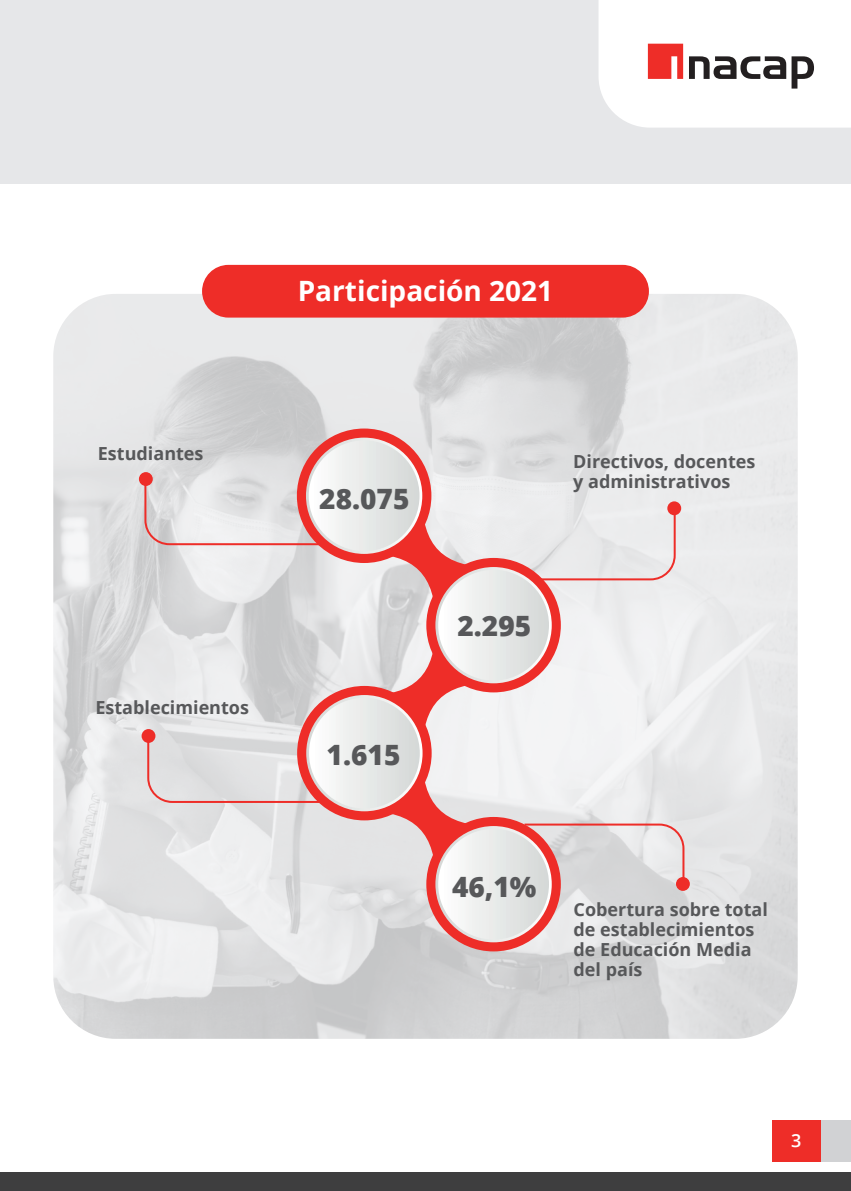
<style>
.page{position:relative;width:851px;height:1191px;background:#fff}
.page>*{position:absolute;margin:0;border:0;box-sizing:border-box;transform-origin:0 0}
.t1{font:800 28px "Open Sans";color:#57585a}
.t2{font:700 28px "Open Sans";color:#fff}
.t3{font:700 18px "Open Sans";color:#57585a}
.t4{font:600 18px "Open Sans";color:#fff}
</style>
<div class="page">
<div style="left:0;top:0;width:850px;height:183px;background:#e6e7e9"></div>
<div style="left:0;top:1172px;width:850px;height:19px;background:#3e3e3f"></div>
<svg style="left:598px;top:0;width:252px;height:128px;background:#f2ebeb"></svg>
<img style="left:53px;top:294px;width:744px;height:744px">
<svg style="left:306px;top:811px;width:245px;height:131px;background:#e1d4d4"></svg>
<svg style="left:306px;top:683px;width:245px;height:128px;fill:#f1f2f3"></svg>
<svg style="left:306px;top:438px;width:245px;height:245px"></svg>
<div style="left:297px;top:428px;width:134px;height:135px;background:#ee2d28;border-radius:50%"></div>
<svg style="left:306px;top:437px;width:116px;height:117px"></svg>
<div style="left:309px;top:440px;width:110px;height:111px;background:linear-gradient(to right,#fefefe,#d4d8d6);border-radius:55px"></div>
<div style="left:426px;top:558px;width:134px;height:134px;background:#ee2d28;border-radius:50%"></div>
<svg style="left:435px;top:567px;width:116px;height:116px"></svg>
<div style="left:438px;top:570px;width:111px;height:110px;background:linear-gradient(to right,#fefffe,#d4d7d6);border-radius:55px"></div>
<div style="left:297px;top:686px;width:134px;height:134px;background:#ee2d28;border-radius:50%"></div>
<svg style="left:306px;top:695px;width:116px;height:116px"></svg>
<div style="left:309px;top:698px;width:111px;height:110px;background:linear-gradient(to right,#fefefe,#d4d8d6);border-radius:55px"></div>
<div style="left:426px;top:817px;width:134px;height:134px;background:#ee2d28;border-radius:50%"></div>
<svg style="left:435px;top:826px;width:116px;height:116px"></svg>
<div style="left:438px;top:829px;width:111px;height:110px;background:linear-gradient(to right,#fefffe,#d4d7d6);border-radius:55px"></div>
<div style="left:139px;top:472px;width:14px;height:14px;background:#ee2d28;border-radius:50%"></div>
<div style="left:141px;top:729px;width:14px;height:14px;background:#ee2d28;border-radius:50%"></div>
<div style="left:676px;top:877px;width:13px;height:14px;background:#ee2d28;border-radius:50%"></div>
<div style="left:667px;top:501px;width:14px;height:14px;background:#ee2d28;border-radius:50%"></div>
<div style="left:202px;top:265px;width:446px;height:52px;background:#ee2d28;border-radius:26px"></div>
<svg style="left:532px;top:512px;width:144px;height:69px;background:#e9e0e1"></svg>
<svg style="left:522px;top:822px;width:163px;height:64px;background:#decacb"></svg>
<svg style="left:143px;top:477px;width:182px;height:69px"></svg>
<svg style="left:146px;top:735px;width:181px;height:69px;background:#e2d0d0"></svg>
<div style="left:818px;top:1120px;width:32px;height:41px;background:#d1d2d4"></div>
<div style="left:772px;top:1120px;width:48px;height:41px;background:#ee2d28"></div>
<p class="t2" style="left:298px;top:271px;width:257px">Participación 2021</p>
<p class="t3" style="left:98px;top:441px;width:107px">Estudiantes</p>
<p class="t3" style="left:95px;top:694px;width:155px">Establecimientos</p>
<p class="t1" style="left:319px;top:477px;width:92px">28.075</p>
<p class="t1" style="left:326px;top:733px;width:75px">1.615</p>
<p class="t3" style="left:573px;top:449px;width:184px">Directivos, docentes</p>
<p class="t3" style="left:573px;top:469px;width:159px">y administrativos</p>
<p class="t1" style="left:457px;top:605px;width:75px">2.295</p>
<p class="t1" style="left:452px;top:865px;width:86px">46,1%</p>
<p class="t3" style="left:573px;top:896px;width:196px">Cobertura sobre total</p>
<p class="t3" style="left:573px;top:916px;width:182px">de establecimientos</p>
<p class="t3" style="left:573px;top:936px;width:179px">de Educación Media</p>
<p class="t3" style="left:573px;top:956px;width:70px">del país</p>
<p class="t4" style="left:791px;top:1128px;width:12px">3</p>
</div>
